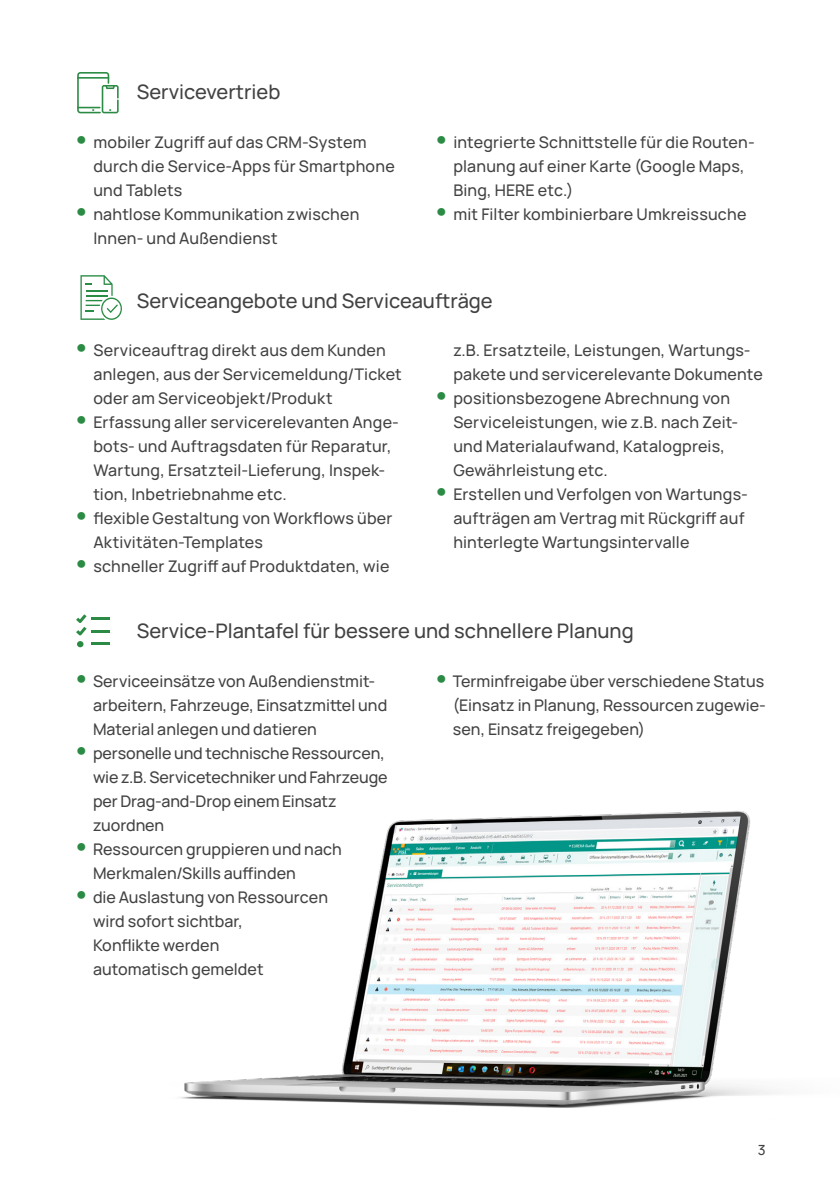
<style>
.page{position:relative;width:840px;height:1191px;background:#fff}
.page>*{position:absolute;margin:0;border:0;box-sizing:border-box;transform-origin:0 0}
.TXT{font:500 20px "Manrope";color:#424242}
.t1{font:500 16px/24px "Manrope";letter-spacing:.01em;color:#424242}
.t2{font:500 14px "Manrope";color:#424242}
.s1{font-weight:800;font-size:25.8px;color:#2b8b44}
</style>
<div class="page">
<img style="left:180px;top:811px;width:595px;height:297px">
<svg style="left:77px;top:72px;width:42px;height:41px"></svg>
<svg style="left:80px;top:275px;width:42px;height:45px"></svg>
<hr style="left:91px;top:617px;width:19px;height:3px;background:#2b8b44">
<hr style="left:91px;top:629px;width:19px;height:3px;background:#2b8b44">
<hr style="left:91px;top:642px;width:19px;height:3px;background:#2b8b44">
<svg style="left:76px;top:614px;width:11px;height:21px"></svg>
<svg style="left:77px;top:641px;width:6px;height:6px"></svg>
<p class="TXT" style="left:137px;top:78px;width:145px">Servicevertrieb</p>
<p class="t1" style="left:93px;top:129px;width:303px;text-indent:-21px"><span class="s1">•</span> mobiler Zugriff auf das CRM-System durch die Service-Apps für Smartphone und Tablets</p>
<p class="t1" style="left:93px;top:201px;width:267px;text-indent:-21px"><span class="s1">•</span> nahtlose Kommunikation zwischen<br>Innen- und Außendienst</p>
<p class="t1" style="left:453px;top:129px;width:303px;text-indent:-21px"><span class="s1">•</span> integrierte Schnittstelle für die Routen&shy;planung auf einer Karte (Google Maps,<br>Bing, HERE etc.)</p>
<p class="t1" style="left:432px;top:201px;width:316px"><span class="s1">•</span> mit Filter kombinierbare Umkreissuche</p>
<p class="TXT" style="left:137px;top:286px;width:357px">Serviceangebote und Serviceaufträge</p>
<p class="t1" style="left:93px;top:338px;width:310px;text-indent:-21px"><span class="s1">•</span> Serviceauftrag direkt aus dem Kunden anlegen, aus der Servicemeldung/Ticket oder am Serviceobjekt/Produkt</p>
<p class="t1" style="left:93px;top:410px;width:307px;text-indent:-21px"><span class="s1">•</span> Erfassung aller servicerelevanten Ange&shy;bots- und Auftragsdaten für Reparatur, Wartung, Ersatzteil-Lieferung, Inspek&shy;tion, Inbetriebnahme etc.</p>
<p class="t1" style="left:93px;top:506px;width:300px;text-indent:-21px"><span class="s1">•</span> flexible Gestaltung von Workflows über<br>Aktivitäten-Templates</p>
<p class="t1" style="left:72px;top:554px;width:319px"><span class="s1">•</span> schneller Zugriff auf Produktdaten, wie</p>
<p class="t1" style="left:453px;top:338px;width:311px">z.B. Ersatzteile, Leistungen, Wartungs&shy;pakete und servicerelevante Dokumente</p>
<p class="t1" style="left:453px;top:386px;width:286px;text-indent:-21px"><span class="s1">•</span> positionsbezogene Abrechnung von Serviceleistungen, wie z.B. nach Zeit&shy;und Materialaufwand, Katalogpreis, Gewährleistung etc.</p>
<p class="t1" style="left:453px;top:482px;width:296px;text-indent:-21px"><span class="s1">•</span> Erstellen und Verfolgen von Wartungs&shy;aufträgen am Vertrag mit Rückgriff auf hinterlegte Wartungsintervalle</p>
<p class="TXT" style="left:137px;top:616px;width:498px">Service-Plantafel für bessere und schnellere Planung</p>
<p class="t1" style="left:93px;top:668px;width:295px;text-indent:-21px"><span class="s1">•</span>Serviceeinsätze von Außendienstmit&shy;arbeitern, Fahrzeuge, Einsatzmittel und<br>Material anlegen und datieren</p>
<p class="t1" style="left:93px;top:740px;width:296px;text-indent:-21px"><span class="s1">•</span>personelle und technische Ressourcen, wie z.B. Servicetechniker und Fahrzeuge per Drag-and-Drop einem Einsatz zuordnen</p>
<p class="t1" style="left:93px;top:836px;width:250px;text-indent:-21px"><span class="s1">•</span>Ressourcen gruppieren und nach<br>Merkmalen/Skills auffinden</p>
<p class="t1" style="left:93px;top:884px;width:236px;text-indent:-21px"><span class="s1">•</span>die Auslastung von Ressourcen wird sofort sichtbar,<br>Konflikte werden<br>automatisch gemeldet</p>
<p class="t1" style="left:452px;top:668px;width:314px;text-align:justify;text-indent:-21px"><span class="s1">•</span>Terminfreigabe über verschiedene Status (Einsatz in Planung, Ressourcen zugewie&shy;sen, Einsatz freigegeben)</p>
<p class="t2" style="left:757px;top:1140px;width:9px">3</p>
</div>
